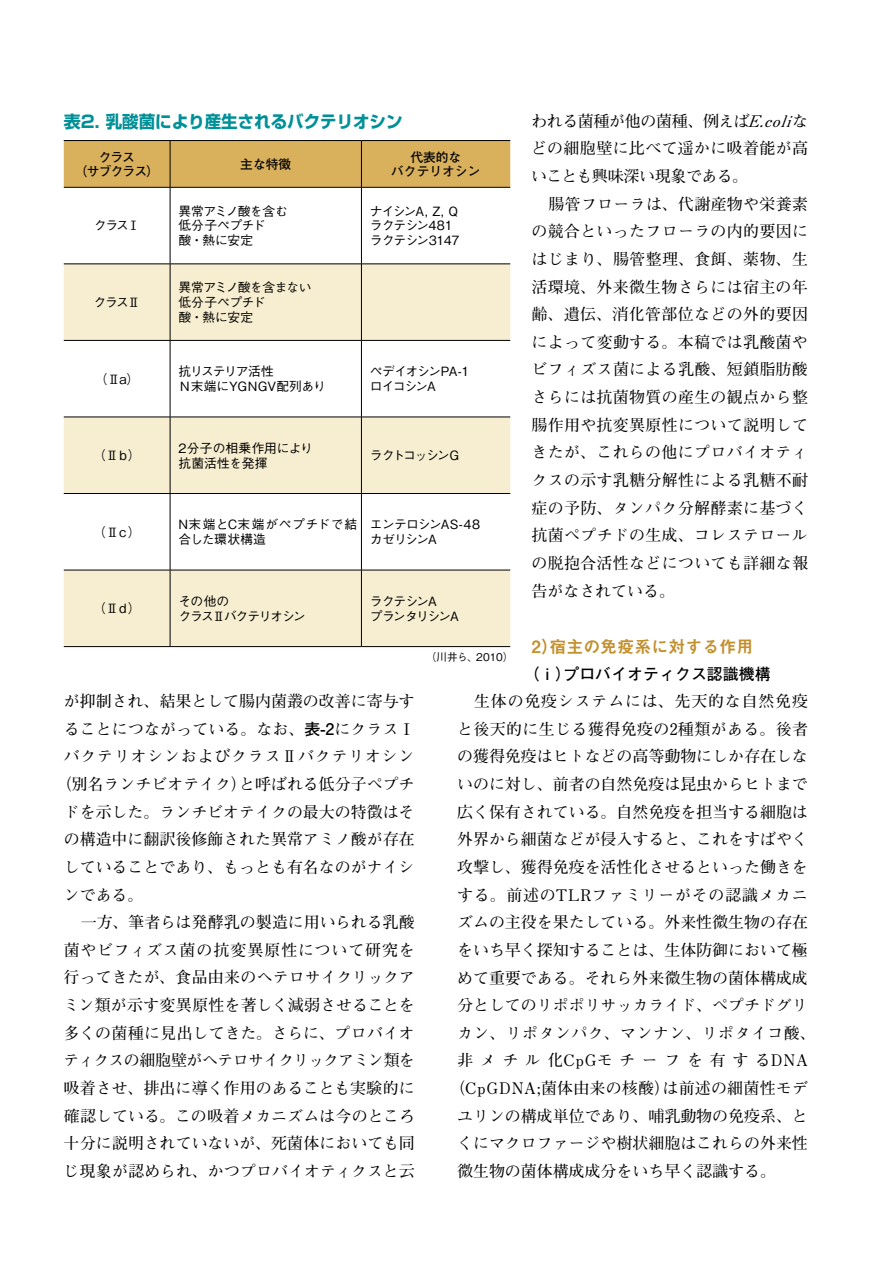
<style>
.page{position:relative;width:893px;height:1263px;background:#fff}
.page>*{position:absolute;margin:0;border:0;box-sizing:border-box;transform-origin:0 0}
.t1{font:700 16.95px "Shin Go Pro";color:#009098}
.t2{font:16.95px "Midashi Go Pro MB31";color:#c3902e}
.t3{font:700 15.9px/27.6px "Futo Min A101 Pro";color:#000;text-align:justify}
.t4{font:700 15.9px "Futo Min A101 Pro";letter-spacing:.05em;color:#000}
.t5{font:700 15.9px "Futo Min A101 Pro";letter-spacing:-.045em;color:#000}
.t6{font:700 15.9px "Futo Min A101 Pro";letter-spacing:.025em;color:#000}
.t7{font:700 15.9px "Futo Min A101 Pro";letter-spacing:.045em;color:#000}
.t8{font:700 15.9px "Futo Min A101 Pro";letter-spacing:.03em;color:#000}
.t9{font:700 15.9px "Futo Min A101 Pro";letter-spacing:.055em;color:#000}
.t10{font:700 15.9px "Futo Min A101 Pro";letter-spacing:.42em;color:#000}
.t11{font:700 15.9px "Futo Go B101 Pro";color:#000}
.t12{font:500 12.75px/14.9px "Gothic BBB Pro";letter-spacing:-.05em;color:#000}
.t13{font:500 12.75px/14.9px "Gothic BBB Pro";letter-spacing:-.025em;color:#000}
.t14{font:500 12.75px/14.9px "Gothic BBB Pro";letter-spacing:-.03em;color:#000}
.t15{font:500 12.75px/14.9px "Gothic BBB Pro";letter-spacing:.025em;color:#000}
.t16{font:500 12.75px/14.9px "Gothic BBB Pro";letter-spacing:.005em;color:#000}
.t17{font:700 12.75px/13.8px "Futo Go B101 Pro";color:#000;text-align:center}
.t18{font:500 12.75px/14.9px "Gothic BBB Pro";letter-spacing:-.095em;color:#000}
.t19{font:500 12.75px/14.9px "Gothic BBB Pro";letter-spacing:-.08em;color:#000}
.t20{font:700 12.75px/13.8px "Futo Go B101 Pro";letter-spacing:-.07em;color:#000;text-align:center}
.t21{font:500 12.75px "Gothic BBB Pro";letter-spacing:-.11em;color:#000}
.t22{font:500 10.65px "Gothic BBB Pro";letter-spacing:-.005em;color:#000}
.s1{font-style:italic}
.s2{font-family:"Futo Go B101 Pro"}
</style>
<div class="page">
<div style="left:64px;top:141px;width:446px;height:46px;background:#d9b15c"></div>
<svg style="left:64px;top:265px;width:446px;height:381px;fill:#f7edd0"></svg>
<hr style="left:64px;top:140px;width:106px;height:1px;background:#000">
<hr style="left:170px;top:140px;width:191px;height:1px;background:#000">
<hr style="left:170px;top:141px;width:1px;height:46px;background:#000">
<hr style="left:361px;top:140px;width:149px;height:1px;background:#000">
<hr style="left:361px;top:141px;width:1px;height:46px;background:#000">
<hr style="left:64px;top:187px;width:106px;height:1px;background:#000">
<hr style="left:64px;top:264px;width:106px;height:1px;background:#000">
<hr style="left:64px;top:340px;width:106px;height:1px;background:#000">
<hr style="left:64px;top:417px;width:106px;height:1px;background:#000">
<hr style="left:64px;top:493px;width:106px;height:1px;background:#000">
<hr style="left:64px;top:570px;width:106px;height:1px;background:#000">
<hr style="left:64px;top:646px;width:106px;height:1px;background:#000">
<hr style="left:170px;top:187px;width:191px;height:1px;background:#000">
<hr style="left:170px;top:188px;width:1px;height:76px;background:#000">
<hr style="left:361px;top:187px;width:149px;height:1px;background:#000">
<hr style="left:361px;top:188px;width:1px;height:76px;background:#000">
<hr style="left:170px;top:264px;width:191px;height:1px;background:#000">
<hr style="left:170px;top:264px;width:1px;height:76px;background:#000">
<hr style="left:361px;top:264px;width:149px;height:1px;background:#000">
<hr style="left:361px;top:264px;width:1px;height:76px;background:#000">
<hr style="left:170px;top:340px;width:191px;height:1px;background:#000">
<hr style="left:170px;top:341px;width:1px;height:76px;background:#000">
<hr style="left:361px;top:340px;width:149px;height:1px;background:#000">
<hr style="left:361px;top:341px;width:1px;height:76px;background:#000">
<hr style="left:170px;top:417px;width:191px;height:1px;background:#000">
<hr style="left:170px;top:417px;width:1px;height:76px;background:#000">
<hr style="left:361px;top:417px;width:149px;height:1px;background:#000">
<hr style="left:361px;top:417px;width:1px;height:76px;background:#000">
<hr style="left:170px;top:493px;width:191px;height:1px;background:#000">
<hr style="left:170px;top:494px;width:1px;height:76px;background:#000">
<hr style="left:361px;top:493px;width:149px;height:1px;background:#000">
<hr style="left:361px;top:494px;width:1px;height:76px;background:#000">
<hr style="left:170px;top:570px;width:191px;height:1px;background:#000">
<hr style="left:170px;top:570px;width:1px;height:76px;background:#000">
<hr style="left:361px;top:570px;width:149px;height:1px;background:#000">
<hr style="left:361px;top:570px;width:1px;height:76px;background:#000">
<hr style="left:170px;top:646px;width:191px;height:1px;background:#000">
<hr style="left:361px;top:646px;width:149px;height:1px;background:#000">
<p class="t1" style="left:64px;top:108px;width:340px">表2. 乳酸菌により産生されるバクテリオシン</p>
<p class="t20" style="left:75px;top:148px;width:86px">クラス<br>（サブクラス）</p>
<p class="t17" style="left:240px;top:155px;width:53px">主な特徴</p>
<p class="t17" style="left:391px;top:148px;width:91px">代表的な<br>バクテリオシン</p>
<p class="t3" style="left:531px;top:105px;width:279px">われる菌種が他の菌種、例えば<span class="s1">E.coli</span>などの細胞壁に比べて遥かに吸着能が高いことも興味深い現象である。</p>
<p class="t3" style="left:531px;top:188px;width:278px;text-indent:17px">腸管フローラは、代謝産物や栄養素の競合といったフローラの内的要因にはじまり、腸管整理、食餌、薬物、生活環境、外来微生物さらには宿主の年齢、遺伝、消化管部位などの外的要因によって変動する。本稿では乳酸菌やビフィズス菌による乳酸、短鎖脂肪酸さらには抗菌物質の産生の観点から整腸作用や抗変異原性について説明してきたが、これらの他にプロバイオティクスの示す乳糖分解性による乳糖不耐症の予防、タンパク分解酵素に基づく抗菌ペプチドの生成、コレステロールの脱抱合活性などについても詳細な報告がなされている。</p>
<p class="t13" style="left:179px;top:202px;width:111px">異常アミノ酸を含む低分子ペプチド<br>酸・熱に安定</p>
<p class="t12" style="left:370px;top:202px;width:91px">ナイシンA, Z, Qラクテシン481ラクテシン3147</p>
<p class="t12" style="left:94px;top:217px;width:48px">クラスⅠ</p>
<p class="t14" style="left:179px;top:278px;width:134px">異常アミノ酸を含まない低分子ペプチド<br>酸・熱に安定</p>
<p class="t12" style="left:94px;top:293px;width:48px">クラスⅡ</p>
<p class="t12" style="left:95px;top:370px;width:46px">（Ⅱa）</p>
<p class="t13" style="left:179px;top:362px;width:149px">抗リステリア活性<br>Ｎ末端にYGNGV配列あり</p>
<p class="t12" style="left:370px;top:362px;width:101px">ペデイオシンPA-1ロイコシンA</p>
<p class="t12" style="left:93px;top:446px;width:49px">（Ⅱｂ）</p>
<p class="t16" style="left:179px;top:439px;width:136px">2分子の相乗作用により抗菌活性を発揮</p>
<p class="t21" style="left:370px;top:445px;width:91px">ラクトコッシンG</p>
<p class="t12" style="left:93px;top:523px;width:49px">（Ⅱｃ）</p>
<p class="t15" style="left:179px;top:515px;width:180px">N末端とC末端がペプチドで結合した環状構造</p>
<p class="t12" style="left:370px;top:515px;width:112px">エンテロシンAS-48カゼリシンA</p>
<p class="t12" style="left:93px;top:599px;width:49px">（Ⅱｄ）</p>
<p class="t18" style="left:179px;top:592px;width:128px">その他の<br>クラスⅡバクテリオシン</p>
<p class="t19" style="left:370px;top:592px;width:91px">ラクテシンA<br>プランタリシンA</p>
<p class="t22" style="left:426px;top:649px;width:89px">（川井ら、2010）</p>
<p class="t2" style="left:531px;top:633px;width:224px">2）宿主の免疫系に対する作用</p>
<p class="t11" style="left:524px;top:661px;width:249px">（ⅰ）プロバイオティクス認識機構</p>
<p class="t4" style="left:474px;top:689px;width:335px">生体の免疫システムには、先天的な自然免疫</p>
<p class="t6" style="left:457px;top:716px;width:352px">と後天的に生じる獲得免疫の2種類がある。後者</p>
<p class="t3" style="left:457px;top:741px;width:352px">の獲得免疫はヒトなどの高等動物にしか存在しな</p>
<p class="t3" style="left:457px;top:768px;width:352px">いのに対し、前者の自然免疫は昆虫からヒトまで</p>
<p class="t3" style="left:457px;top:796px;width:352px">広く保有されている。自然免疫を担当する細胞は</p>
<p class="t3" style="left:457px;top:824px;width:352px">外界から細菌などが侵入すると、これをすばやく</p>
<p class="t3" style="left:457px;top:851px;width:352px">攻撃し、獲得免疫を活性化させるといった働きを</p>
<p class="t7" style="left:457px;top:882px;width:352px">する。前述のTLRファミリーがその認識メカニ</p>
<p class="t3" style="left:457px;top:906px;width:352px">ズムの主役を果たしている。外来性微生物の存在</p>
<p class="t3" style="left:457px;top:934px;width:352px">をいち早く探知することは、生体防御において極</p>
<p class="t3" style="left:457px;top:962px;width:352px">めて重要である。それら外来微生物の菌体構成成</p>
<p class="t3" style="left:457px;top:989px;width:352px">分としてのリポポリサッカライド、ペプチドグリ</p>
<p class="t8" style="left:457px;top:1020px;width:360px">カン、リポタンパク、マンナン、リポタイコ酸、</p>
<p class="t10" style="left:457px;top:1048px;width:352px">非メチル化CpGモチーフを有するDNA</p>
<p class="t3" style="left:449px;top:1072px;width:360px">（CpGDNA;菌体由来の核酸）は前述の細菌性モデ</p>
<p class="t3" style="left:457px;top:1100px;width:352px">ユリンの構成単位であり、哺乳動物の免疫系、と</p>
<p class="t3" style="left:457px;top:1128px;width:352px">くにマクロファージや樹状細胞はこれらの外来性</p>
<p class="t3" style="left:457px;top:1155px;width:320px">微生物の菌体構成成分をいち早く認識する。</p>
<p class="t3" style="left:64px;top:685px;width:352px">が抑制され、結果として腸内菌叢の改善に寄与す</p>
<p class="t3" style="left:64px;top:713px;width:352px">ることにつながっている。なお、<span class="s2">表-2</span>にクラスⅠ</p>
<p class="t4" style="left:64px;top:744px;width:352px">バクテリオシンおよびクラスⅡバクテリオシン</p>
<p class="t3" style="left:56px;top:768px;width:360px">（別名ランチビオテイク）と呼ばれる低分子ペプチ</p>
<p class="t3" style="left:64px;top:796px;width:352px">ドを示した。ランチビオテイクの最大の特徴はそ</p>
<p class="t3" style="left:64px;top:823px;width:352px">の構造中に翻訳後修飾された異常アミノ酸が存在</p>
<p class="t3" style="left:64px;top:851px;width:352px">していることであり、もっとも有名なのがナイシ</p>
<p class="t3" style="left:64px;top:879px;width:81px">ンである。</p>
<p class="t3" style="left:81px;top:906px;width:335px">一方、筆者らは発酵乳の製造に用いられる乳酸</p>
<p class="t9" style="left:64px;top:937px;width:353px">菌やビフィズス菌の抗変異原性について研究を</p>
<p class="t3" style="left:64px;top:962px;width:353px">行ってきたが、食品由来のヘテロサイクリックア</p>
<p class="t3" style="left:63px;top:989px;width:353px">ミン類が示す変異原性を著しく減弱させることを</p>
<p class="t3" style="left:63px;top:1017px;width:353px">多くの菌種に見出してきた。さらに、プロバイオ</p>
<p class="t5" style="left:63px;top:1048px;width:353px">ティクスの細胞壁がヘテロサイクリックアミン類を</p>
<p class="t3" style="left:64px;top:1072px;width:353px">吸着させ、排出に導く作用のあることも実験的に</p>
<p class="t3" style="left:64px;top:1100px;width:353px">確認している。この吸着メカニズムは今のところ</p>
<p class="t3" style="left:64px;top:1127px;width:353px">十分に説明されていないが、死菌体においても同</p>
<p class="t3" style="left:63px;top:1155px;width:353px">じ現象が認められ、かつプロバイオティクスと云</p>
</div>
